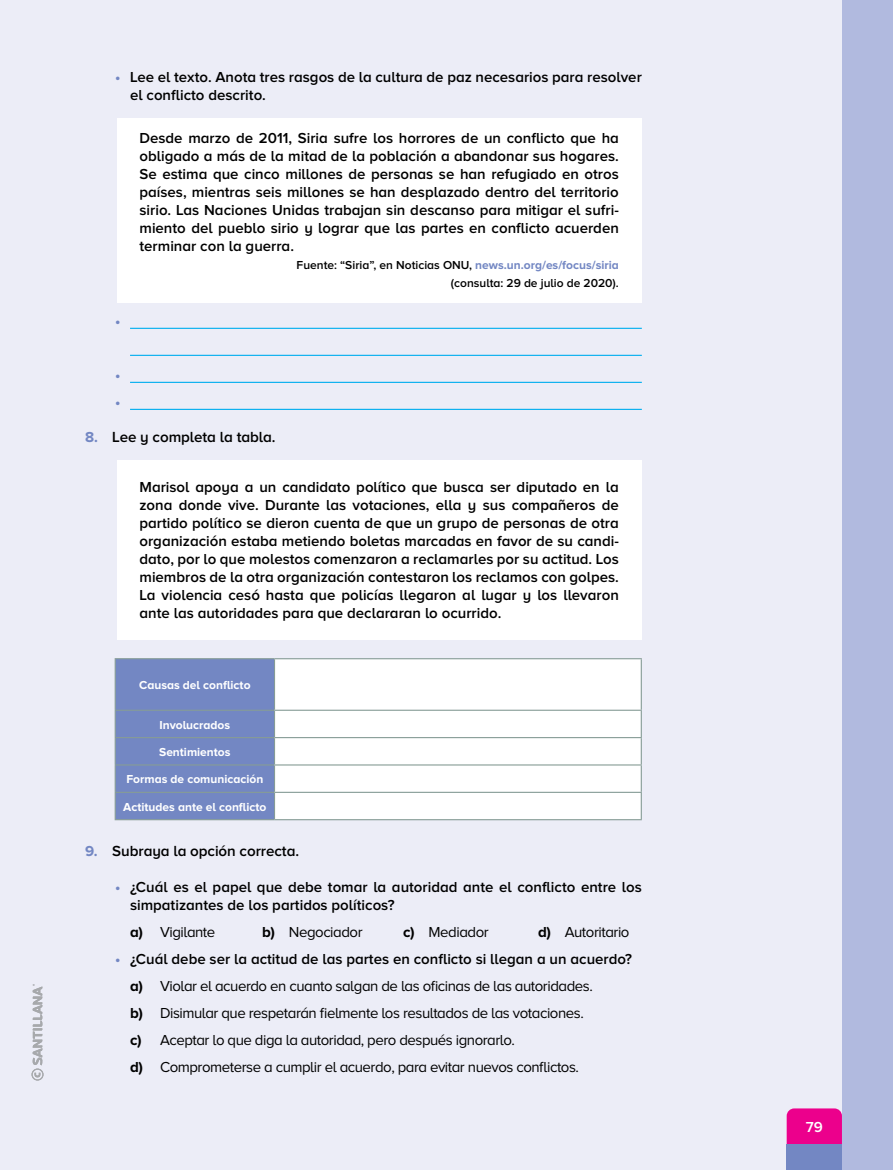
<style>
.page{position:relative;width:893px;height:1170px;background:#fff}
.page>*{position:absolute;margin:0;border:0;box-sizing:border-box;transform-origin:0 0}
.t1{font:600 15.15px "Proxima Nova A";letter-spacing:-.005em;color:#000}
.t2{font:600 15px/18px "Proxima Nova A";color:#000}
.t3{font:15px/27px "Proxima Nova A";letter-spacing:-.03em;color:#000}
.t4{font:700 15px/27px "Proxima Nova A";color:#7387c3}
.t5{font:600 15px "Proxima Nova A";color:#fff}
.t6{font:700 12px "Proxima Nova A";color:#fff}
.t7{font:600 12px/18px "Proxima Nova A";color:#000;text-align:right}
.s1{font-weight:700;color:#7387c3}
.s2{font-weight:700;font-size:15px;color:#7387c3}
.s3{font-weight:700}
.s4{font-weight:600}
</style>
<div class="page">
<div style="left:0;top:0;width:893px;height:1169px;background:#ecedf7"></div>
<div style="left:842px;top:0;width:51px;height:1169px;background:#b1badf"></div>
<div style="left:787px;top:1108px;width:55px;height:36px;background:#ec008c"></div>
<div style="left:787px;top:1144px;width:55px;height:25px;background:#7387c3"></div>
<hr style="left:130px;top:328px;width:512px;height:1px;background:#00aeef">
<hr style="left:130px;top:355px;width:512px;height:1px;background:#00aeef">
<hr style="left:130px;top:382px;width:512px;height:1px;background:#00aeef">
<hr style="left:130px;top:409px;width:512px;height:1px;background:#00aeef">
<div style="left:275px;top:659px;width:366px;height:160px;background:#fff"></div>
<hr style="left:274px;top:658px;width:368px;height:1px;background:#869c96">
<hr style="left:641px;top:659px;width:1px;height:50px;background:#869c96">
<hr style="left:274px;top:709px;width:368px;height:1px;background:#869c96">
<hr style="left:274px;top:737px;width:368px;height:1px;background:#869c96">
<hr style="left:274px;top:764px;width:368px;height:1px;background:#869c96">
<hr style="left:274px;top:791px;width:368px;height:1px;background:#869c96">
<svg style="left:115px;top:658px;width:160px;height:161px;background:#7388c1"></svg>
<svg style="left:641px;top:710px;width:1px;height:109px"></svg>
<hr style="left:115px;top:819px;width:159px;height:1px;background:#869c96">
<hr style="left:274px;top:819px;width:368px;height:1px;background:#869c96">
<div style="left:117px;top:118px;width:525px;height:184px;background:#fff"></div>
<div style="left:117px;top:460px;width:525px;height:179px;background:#fff"></div>
<svg style="left:32px;top:984px;width:12px;height:96px"></svg>
<p class="t2" style="left:130px;top:68px;width:513px;text-indent:-15px"><span class="s1">•</span> Lee el texto. Anota tres rasgos de la cultura de paz necesarios para resolver el conflicto descrito.</p>
<p class="t4" style="left:115px;top:307px;width:7px">•</p>
<p class="t2" style="left:140px;top:129px;width:481px;text-align:justify">Desde marzo de 2011, Siria sufre los horrores de un conflicto que ha obligado a más de la mitad de la población a abandonar sus hogares.<br>Se estima que cinco millones de personas se han refugiado en otros países, mientras seis millones se han desplazado dentro del territorio sirio. Las Naciones Unidas trabajan sin descanso para mitigar el sufri&shy;miento del pueblo sirio y lograr que las partes en conflicto acuerden terminar con la guerra.</p>
<p class="t7" style="left:297px;top:256px;width:324px">Fuente: “Siria”, en Noticias ONU, <span class="s1">news.un.org/es/focus/siria </span>(consulta: 29 de julio de 2020).</p>
<p class="t4" style="left:115px;top:361px;width:7px">• •</p>
<p class="t1" style="left:85px;top:428px;width:192px"><span class="s2">8.</span> Lee y completa la tabla.</p>
<p class="t2" style="left:140px;top:478px;width:481px;text-align:justify">Marisol apoya a un candidato político que busca ser diputado en la zona donde vive. Durante las votaciones, ella y sus compañeros de partido político se dieron cuenta de que un grupo de personas de otra organización estaba metiendo boletas marcadas en favor de su candi&shy;dato, por lo que molestos comenzaron a reclamarles por su actitud. Los miembros de la otra organización contestaron los reclamos con golpes.<br>La violencia cesó hasta que policías llegaron al lugar y los llevaron ante las autoridades para que declararan lo ocurrido.</p>
<p class="t6" style="left:139px;top:678px;width:113px">Causas del conflicto</p>
<p class="t6" style="left:159px;top:717px;width:72px">Involucrados</p>
<p class="t6" style="left:159px;top:745px;width:73px">Sentimientos</p>
<p class="t6" style="left:126px;top:772px;width:138px">Formas de comunicación</p>
<p class="t6" style="left:123px;top:799px;width:145px">Actitudes ante el conflicto</p>
<p class="t1" style="left:85px;top:842px;width:216px"><span class="s2">9.</span> Subraya la opción correcta.</p>
<p class="t2" style="left:130px;top:878px;width:513px;text-indent:-15px"><span class="s1">•</span> ¿Cuál es el papel que debe tomar la autoridad ante el conflicto entre los simpatizantes de los partidos políticos?</p>
<p class="t3" style="left:130px;top:918px;width:87px"><span class="s3">a)</span> Vigilante</p>
<p class="t3" style="left:262px;top:918px;width:102px"><span class="s3">b)</span> Negociador</p>
<p class="t3" style="left:403px;top:918px;width:87px"><span class="s3">c)</span> Mediador</p>
<p class="t3" style="left:538px;top:918px;width:93px"><span class="s3">d)</span> Autoritario</p>
<p class="t3" style="left:130px;top:945px;width:504px;text-indent:-15px"><span class="s1">•</span> <span class="s4">¿Cuál debe ser la actitud de las partes en conflicto si llegan a un acuerdo? </span><span class="s3">a)</span> Violar el acuerdo en cuanto salgan de las oficinas de las autoridades.<br><span class="s3">b)</span> Disimular que respetarán fielmente los resultados de las votaciones.<br><span class="s3">c)</span> Aceptar lo que diga la autoridad, pero después ignorarlo.<br><span class="s3">d)</span> Comprometerse a cumplir el acuerdo, para evitar nuevos conflictos.</p>
<p class="t5" style="left:806px;top:1118px;width:18px">79</p>
</div>
